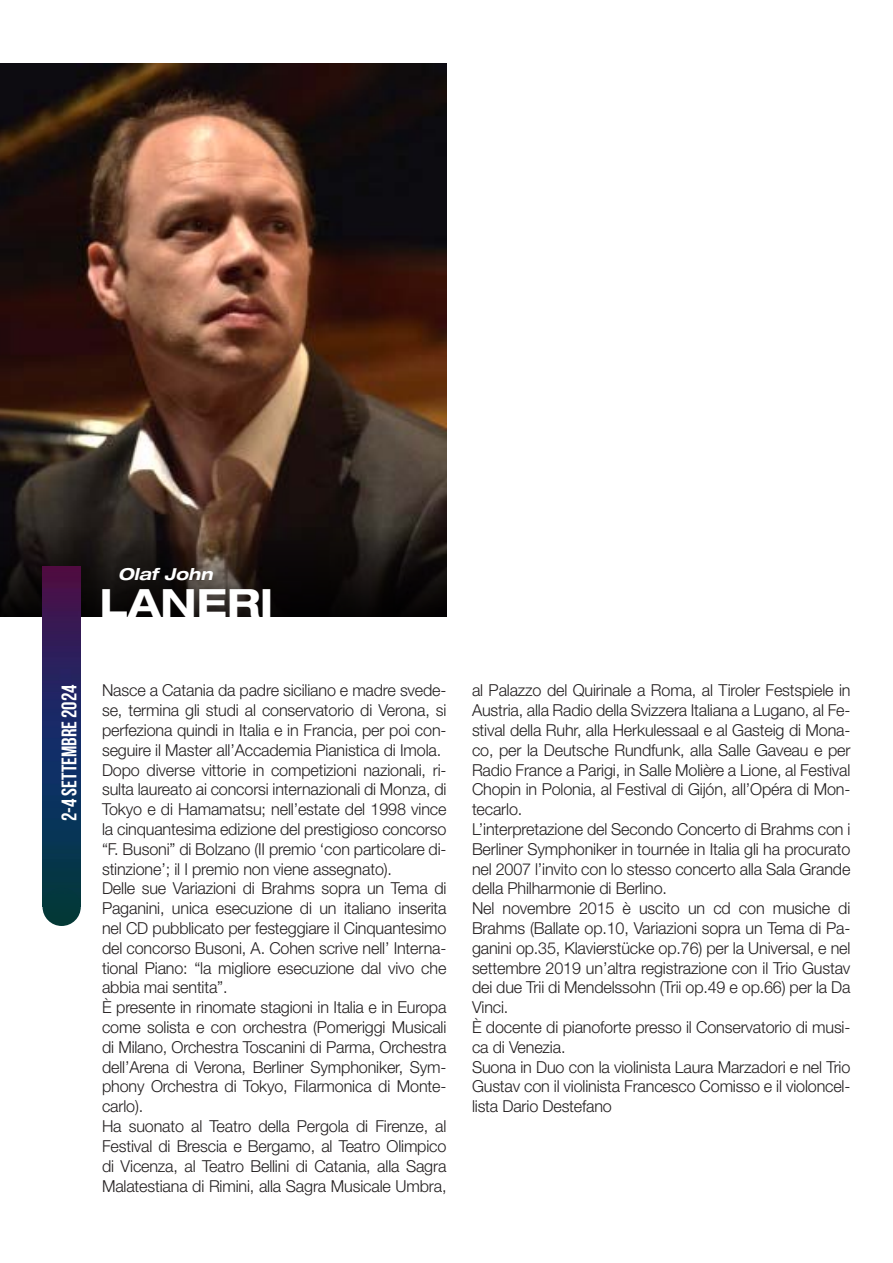
<style>
.page{position:relative;width:893px;height:1263px;background:#fff}
.page>*{position:absolute;margin:0;border:0;box-sizing:border-box;transform-origin:0 0}
.t1{font:700 expanded 39px "Helvetica Neue LT Std";color:#fff}
.t2{font:700 21px "Bebas Neue";color:#fff}
.t3{font:300 16.5px/19.8px "Helvetica Neue LT Std";letter-spacing:-.01em;color:#231f20}
.t4{font:italic 700 expanded 16.5px "Helvetica Neue LT Std";color:#fff}
</style>
<div class="page">
<img style="left:0;top:64px;width:446px;height:463px">
<svg style="left:0;top:527px;width:446px;height:90px;background:#1a1411"></svg>
<img style="left:43px;top:567px;width:38px;height:336px">
<img style="left:43px;top:888px;width:38px;height:38px;border-radius:19px">
<p class="t4" style="left:118px;top:564px;width:96px">Olaf John</p>
<h1 class="t1" style="left:100px;top:579px;width:175px">LANERI</h1>
<p class="t2" style="left:58px;top:821px;width:138px;rotate:-90deg">2-4 settembre 2024</p>
<p class="t3" style="left:102px;top:680px;width:346px">Nasce a Catania da padre siciliano e madre svede&shy;se, termina gli studi al conservatorio di Verona, si perfeziona quindi in Italia e in Francia, per poi con&shy;seguire il Master all’Accademia Pianistica di Imola.<br>Dopo diverse vittorie in competizioni nazionali, ri&shy;sulta laureato ai concorsi internazionali di Monza, di Tokyo e di Hamamatsu; nell’estate del 1998 vince la cinquantesima edizione del prestigioso concorso “F. Busoni” di Bolzano (II premio ‘con particolare di&shy;stinzione’; il I premio non viene assegnato).<br>Delle sue Variazioni di Brahms sopra un Tema di Paganini, unica esecuzione di un italiano inserita nel CD pubblicato per festeggiare il Cinquantesimo del concorso Busoni, A. Cohen scrive nell’ Interna&shy;tional Piano: “la migliore esecuzione dal vivo che abbia mai sentita”.<br>È presente in rinomate stagioni in Italia e in Europa come solista e con orchestra (Pomeriggi Musicali di Milano, Orchestra Toscanini di Parma, Orchestra dell’Arena di Verona, Berliner Symphoniker, Sym&shy;phony Orchestra di Tokyo, Filarmonica di Monte&shy;carlo).<br>Ha suonato al Teatro della Pergola di Firenze, al Festival di Brescia e Bergamo, al Teatro Olimpico di Vicenza, al Teatro Bellini di Catania, alla Sagra Malatestiana di Rimini, alla Sagra Musicale Umbra,</p>
<p class="t3" style="left:472px;top:680px;width:380px">al Palazzo del Quirinale a Roma, al Tiroler Festspiele in Austria, alla Radio della Svizzera Italiana a Lugano, al Fe&shy;stival della Ruhr, alla Herkulessaal e al Gasteig di Mona&shy;co, per la Deutsche Rundfunk, alla Salle Gaveau e per Radio France a Parigi, in Salle Molière a Lione, al Festival Chopin in Polonia, al Festival di Gijón, all’Opéra di Mon&shy;tecarlo.<br>L’interpretazione del Secondo Concerto di Brahms con i Berliner Symphoniker in tournée in Italia gli ha procurato nel 2007 l’invito con lo stesso concerto alla Sala Grande della Philharmonie di Berlino.<br>Nel novembre 2015 è uscito un cd con musiche di Brahms (Ballate op.10, Variazioni sopra un Tema di Pa&shy;ganini op.35, Klavierstücke op.76) per la Universal, e nel settembre 2019 un’altra registrazione con il Trio Gustav dei due Trii di Mendelssohn (Trii op.49 e op.66) per la Da Vinci.<br>È docente di pianoforte presso il Conservatorio di musi&shy;ca di Venezia.<br>Suona in Duo con la violinista Laura Marzadori e nel Trio Gustav con il violinista Francesco Comisso e il violoncel&shy;lista Dario Destefano</p>
</div>
